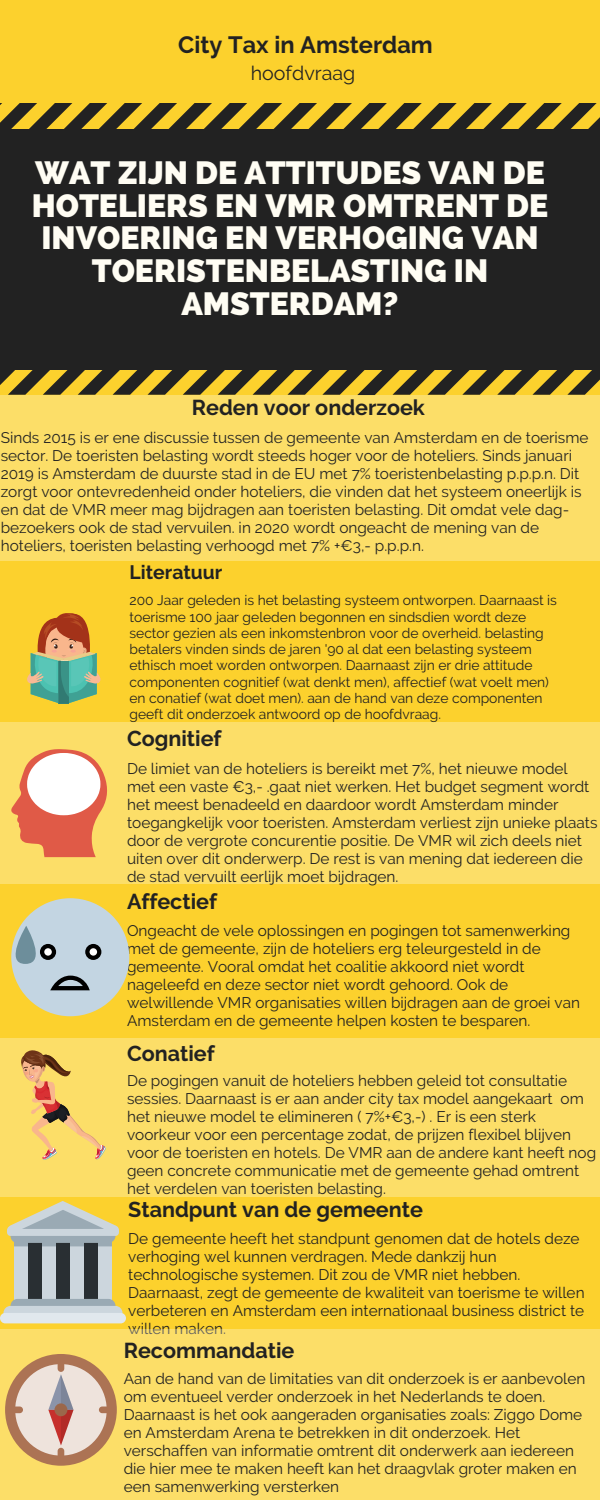
<style>
.page{position:relative;width:600px;height:1500px;background:#fcd12d}
.page>*{position:absolute;margin:0;border:0;box-sizing:border-box;transform-origin:0 0}
.t1{font:800 32px/32.7px "Raleway";color:#fffdf3;text-align:center}
.t2{font:700 23.6px "Raleway";color:#222}
.t3{font:700 21.5px "Raleway";color:#222}
.t4{font:19.7px "Raleway";color:#222}
.t5{font:700 19.4px "Raleway";color:#212121}
.t6{font:15.4px/18px "Raleway";color:#222}
.t7{font:13.9px/16.2px "Raleway";color:#212121}
</style>
<div class="page">
<svg style="left:0;top:103px;width:600px;height:292px"></svg>
<div style="left:0;top:130px;width:600px;height:240px;background:#222"></div>
<div style="left:0;top:395px;width:600px;height:166px;background:#fcde68"></div>
<div style="left:0;top:722px;width:600px;height:162px;background:#fcde68"></div>
<div style="left:0;top:1039px;width:600px;height:158px;background:#fcde68"></div>
<div style="left:0;top:1329px;width:600px;height:171px;background:#fcde68"></div>
<svg style="left:27px;top:613px;width:74px;height:91px"></svg>
<svg style="left:11px;top:749px;width:96px;height:108px"></svg>
<svg style="left:11px;top:898px;width:118px;height:118px"></svg>
<svg style="left:21px;top:1050px;width:85px;height:110px"></svg>
<div style="left:4px;top:1306px;width:118px;height:14px;background:#ccd6dd;border-radius:7px"></div>
<div style="left:0;top:1313px;width:126px;height:10px;background:#e1e8ed;border-radius:5px"></div>
<svg style="left:7px;top:1201px;width:112px;height:106px"></svg>
<div style="left:7px;top:1229px;width:112px;height:7px;background:#ccd6dd;border-radius:4px"></div>
<div style="left:5px;top:1354px;width:112px;height:112px;background:#ac7354;border-radius:50%"></div>
<svg style="left:11px;top:1360px;width:100px;height:100px"></svg>
<div style="left:55px;top:1403px;width:12px;height:13px;background:#9b674b;border-radius:50%"></div>
<h2 class="t2" style="left:178px;top:30px;width:256px">City Tax in Amsterdam</h2>
<p class="t4" style="left:251px;top:62px;width:106px">hoofdvraag</p>
<h1 class="t1" style="left:32px;top:156px;width:518px">WAT ZIJN DE ATTITUDES VAN DE<br>HOTELIERS EN VMR OMTRENT DE<br>INVOERING EN VERHOGING VAN<br>TOERISTENBELASTING IN<br>AMSTERDAM?</h1>
<h3 class="t3" style="left:192px;top:395px;width:235px">Reden voor onderzoek</h3>
<p class="t6" style="left:1px;top:429px;width:589px">Sinds 2015 is er ene discussie tussen de gemeente van Amsterdam en de toerisme sector. De toeristen belasting wordt steeds hoger voor de hoteliers. Sinds januari 2019 is Amsterdam de duurste stad in de EU met 7% toeristenbelasting p.p.p.n. Dit zorgt voor ontevredenheid onder hoteliers, die vinden dat het systeem oneerlijk is en dat de VMR meer mag bijdragen aan toeristen belasting. Dit omdat vele dag&shy;bezoekers ook de stad vervuilen. in 2020 wordt ongeacht de mening van de hoteliers, toeristen belasting verhoogd met 7% +€3,- p.p.p.n.</p>
<p class="t5" style="left:129px;top:561px;width:94px">Literatuur</p>
<p class="t7" style="left:129px;top:592px;width:429px">200 Jaar geleden is het belasting systeem ontworpen. Daarnaast is toerisme 100 jaar geleden begonnen en sindsdien wordt deze sector gezien als een inkomstenbron voor de overheid. belasting betalers vinden sinds de jaren '90 al dat een belasting systeem ethisch moet worden ontworpen. Daarnaast zijn er drie attitude componenten cognitief (wat denkt men), affectief (wat voelt men) en conatief (wat doet men). aan de hand van deze componenten geeft dit onderzoek antwoord op de hoofdvraag.</p>
<h3 class="t3" style="left:127px;top:726px;width:96px">Cognitief</h3>
<p class="t6" style="left:127px;top:759px;width:472px">De limiet van de hoteliers is bereikt met 7%, het nieuwe model met een vaste €3,- .gaat niet werken. Het budget segment wordt het meest benadeeld en daardoor wordt Amsterdam minder toegangkelijk voor toeristen. Amsterdam verliest zijn unieke plaats door de vergrote concurentie positie. De VMR wil zich deels niet uiten over dit onderwerp. De rest is van mening dat iedereen die de stad vervuilt eerlijk moet bijdragen.</p>
<h3 class="t3" style="left:127px;top:888px;width:92px">Affectief</h3>
<p class="t6" style="left:127px;top:921px;width:455px">Ongeacht de vele oplossingen en pogingen tot samenwerking met de gemeente, zijn de hoteliers erg teleurgesteld in de gemeente. Vooral omdat het coalitie akkoord niet wordt nageleefd en deze sector niet wordt gehoord. Ook de welwillende VMR organisaties willen bijdragen aan de groei van Amsterdam en de gemeente helpen kosten te besparen.</p>
<h3 class="t3" style="left:127px;top:1041px;width:89px">Conatief</h3>
<p class="t6" style="left:127px;top:1072px;width:471px">De pogingen vanuit de hoteliers hebben geleid tot consultatie sessies. Daarnaast is er aan ander city tax model aangekaart om het nieuwe model te elimineren ( 7%+€3,-) . Er is een sterk voorkeur voor een percentage zodat, de prijzen flexibel blijven voor de toeristen en hotels. De VMR aan de andere kant heeft nog geen concrete communicatie met de gemeente gehad omtrent het verdelen van toeristen belasting.</p>
<h3 class="t3" style="left:128px;top:1197px;width:296px">Standpunt van de gemeente</h3>
<p class="t6" style="left:128px;top:1229px;width:458px">De gemeente heeft het standpunt genomen dat de hotels deze verhoging wel kunnen verdragen. Mede dankzij hun technologische systemen. Dit zou de VMR niet hebben.<br>Daarnaast, zegt de gemeente de kwaliteit van toerisme te willen verbeteren en Amsterdam een internationaal business district te willen maken.</p>
<h3 class="t3" style="left:124px;top:1337px;width:172px">Recommandatie</h3>
<p class="t6" style="left:124px;top:1369px;width:463px">Aan de hand van de limitaties van dit onderzoek is er aanbevolen om eventueel verder onderzoek in het Nederlands te doen.<br>Daarnaast is het ook aangeraden organisaties zoals: Ziggo Dome en Amsterdam Arena te betrekken in dit onderzoek. Het verschaffen van informatie omtrent dit onderwerk aan iedereen die hier mee te maken heeft kan het draagvlak groter maken en een samenwerking versterken</p>
</div>
